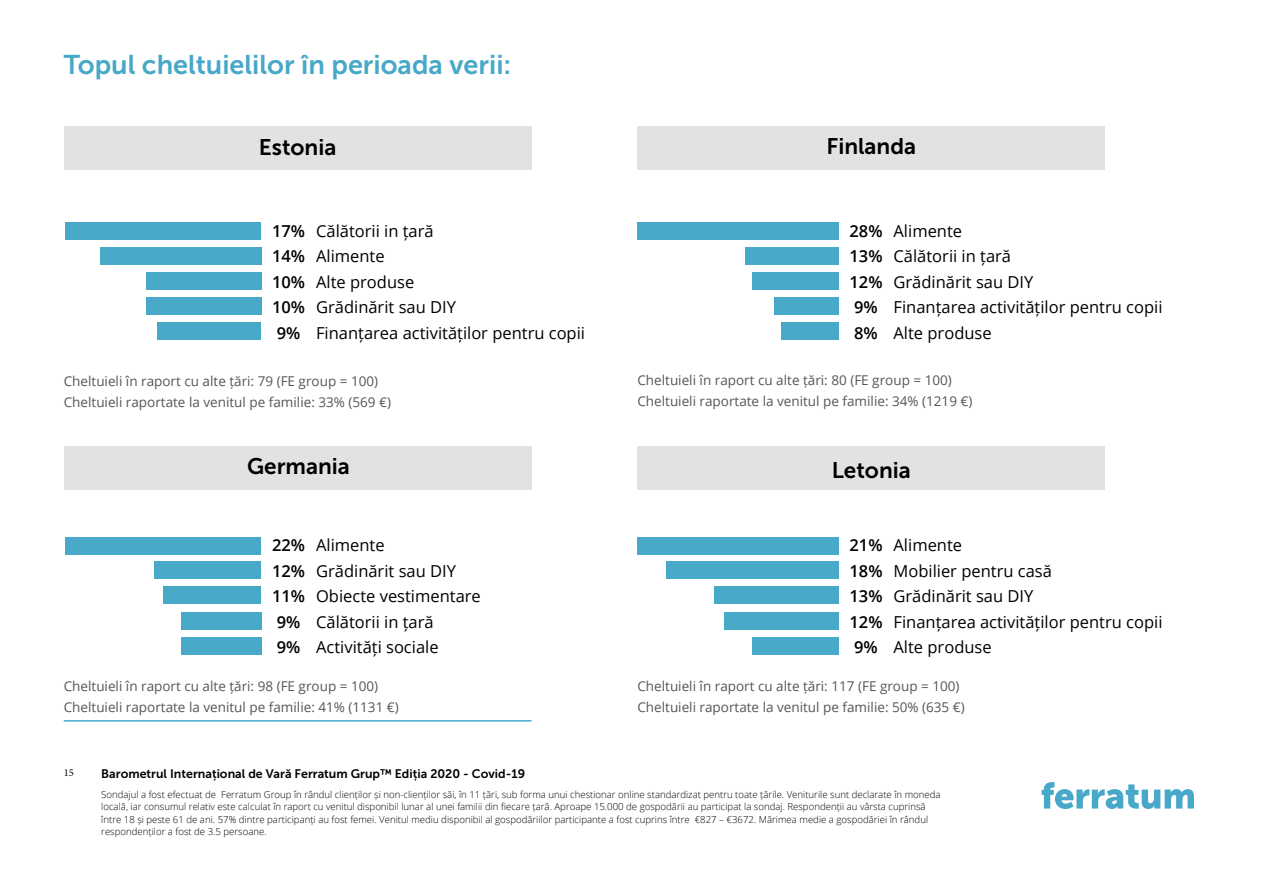
<style>
.page{position:relative;width:1263px;height:893px;background:#fff}
.page>*{position:absolute;margin:0;border:0;box-sizing:border-box;transform-origin:0 0}
.t1{font:27px "Museo Sans 700";color:#47a8c8}
.t2{font:22.5px "Museo Sans 700";color:#000}
.t3{font:16.5px/25.5px "Open Sans";color:#000}
.t4{font:600 16.5px/25.5px "Open Sans";color:#000;text-align:justify}
.t5{font:13.5px/21px "Open Sans";color:#565656}
.t6{font:12.3px "Museo Sans 700";color:#000}
.t7{font:10.5px "Minion Pro";color:#000}
.t8{font:300 9.6px/12.3px "Open Sans";color:#000}
</style>
<div class="page">
<hr style="left:64px;top:720px;width:467px;height:2px;background:#47a8c9">
<svg style="left:1041px;top:782px;width:153px;height:27px"></svg>
<div style="left:64px;top:127px;width:467px;height:43px;background:#e1e2e3"></div>
<div style="left:64px;top:446px;width:467px;height:44px;background:#e1e2e3"></div>
<div style="left:637px;top:446px;width:468px;height:44px;background:#e1e2e3"></div>
<div style="left:637px;top:127px;width:468px;height:43px;background:#e1e2e3"></div>
<div style="left:65px;top:222px;width:196px;height:18px;background:#47a8c8"></div>
<div style="left:65px;top:537px;width:196px;height:17px;background:#47a8c8"></div>
<div style="left:637px;top:222px;width:201px;height:18px;background:#47a8c8"></div>
<div style="left:637px;top:537px;width:201px;height:17px;background:#47a8c8"></div>
<div style="left:100px;top:247px;width:161px;height:17px;background:#47a8c8"></div>
<div style="left:154px;top:561px;width:107px;height:18px;background:#47a8c8"></div>
<div style="left:745px;top:247px;width:93px;height:17px;background:#47a8c8"></div>
<div style="left:666px;top:561px;width:172px;height:18px;background:#47a8c8"></div>
<div style="left:146px;top:272px;width:115px;height:18px;background:#47a8c8"></div>
<div style="left:163px;top:586px;width:98px;height:18px;background:#47a8c8"></div>
<div style="left:752px;top:272px;width:86px;height:18px;background:#47a8c8"></div>
<div style="left:714px;top:586px;width:124px;height:18px;background:#47a8c8"></div>
<div style="left:146px;top:297px;width:115px;height:18px;background:#47a8c8"></div>
<div style="left:181px;top:612px;width:80px;height:17px;background:#47a8c8"></div>
<div style="left:774px;top:297px;width:64px;height:18px;background:#47a8c8"></div>
<div style="left:724px;top:612px;width:114px;height:17px;background:#47a8c8"></div>
<div style="left:158px;top:322px;width:103px;height:18px;background:#47a8c8"></div>
<div style="left:181px;top:637px;width:80px;height:18px;background:#47a8c8"></div>
<div style="left:781px;top:322px;width:57px;height:18px;background:#47a8c8"></div>
<div style="left:752px;top:637px;width:86px;height:18px;background:#47a8c8"></div>
<h1 class="t1" style="left:64px;top:50px;width:449px">Topul cheltuielilor în perioada verii:</h1>
<h2 class="t2" style="left:259px;top:135px;width:79px">Estonia</h2>
<h2 class="t2" style="left:826px;top:134px;width:91px">Finlanda</h2>
<h3 class="t4" style="left:272px;top:218px;width:35px">17% 14% 10% 10% 9%</h3>
<h3 class="t3" style="left:316px;top:218px;width:270px">Călătorii in țară<br>Alimente<br>Alte produse<br>Grădinărit sau DIY<br>Finanțarea activităților pentru copii</h3>
<h3 class="t4" style="left:849px;top:218px;width:35px;text-align:left">28%<br>13%<br>12%<br>9%<br>8%</h3>
<h3 class="t3" style="left:893px;top:218px;width:270px">Alimente<br>Călătorii in țară<br>Grădinărit sau DIY<br>Finanțarea activităților pentru copii<br>Alte produse</h3>
<h3 class="t5" style="left:64px;top:370px;width:329px">Cheltuieli în raport cu alte țări: 79 (FE group = 100)<br>Cheltuieli raportate la venitul pe familie: 33% (569 €)</h3>
<h3 class="t5" style="left:637px;top:369px;width:337px">Cheltuieli în raport cu alte țări: 80 (FE group = 100)<br>Cheltuieli raportate la venitul pe familie: 34% (1219 €)</h3>
<h2 class="t2" style="left:247px;top:454px;width:104px">Germania</h2>
<h2 class="t2" style="left:832px;top:457px;width:80px">Letonia</h2>
<h3 class="t4" style="left:272px;top:532px;width:35px;text-align:left">22%<br>12%<br>11%<br>9%<br>9%</h3>
<h3 class="t3" style="left:316px;top:532px;width:166px">Alimente<br>Grădinărit sau DIY<br>Obiecte vestimentare<br>Călătorii in țară<br>Activități sociale</h3>
<h3 class="t4" style="left:849px;top:532px;width:35px">21% 18% 13% 12% 9%</h3>
<h3 class="t3" style="left:893px;top:532px;width:270px">Alimente<br>Mobilier pentru casă<br>Grădinărit sau DIY<br>Finanțarea activităților pentru copii<br>Alte produse</h3>
<h3 class="t5" style="left:64px;top:675px;width:337px">Cheltuieli în raport cu alte țări: 98 (FE group = 100)<br>Cheltuieli raportate la venitul pe familie: 41% (1131 €)</h3>
<h3 class="t5" style="left:637px;top:675px;width:329px">Cheltuieli în raport cu alte țări: 117 (FE group = 100)<br>Cheltuieli raportate la venitul pe familie: 50% (635 €)</h3>
<p class="t7" style="left:64px;top:766px;width:12px">15</p>
<p class="t6" style="left:101px;top:767px;width:425px">Barometrul Internațional de Vară Ferratum Grup™ Ediția 2020 - Covid-19</p>
<p class="t8" style="left:101px;top:788px;width:841px">Sondajul a fost efectuat de Ferratum Group în rândul clienților și non-clienților săi, în 11 țări, sub forma unui chestionar online standardizat pentru toate țările. Veniturile sunt declarate în moneda locală, iar consumul relativ este calculat în raport cu venitul disponibil lunar al unei familii din fiecare țară. Aproape 15.000 de gospodării au participat la sondaj. Respondenții au vârsta cuprinsă între 18 și peste 61 de ani. 57% dintre participanți au fost femei. Venitul mediu disponibil al gospodăriilor participante a fost cuprins între €827 – €3672. Mărimea medie a gospodăriei în rândul respondenților a fost de 3.5 persoane.</p>
</div>
